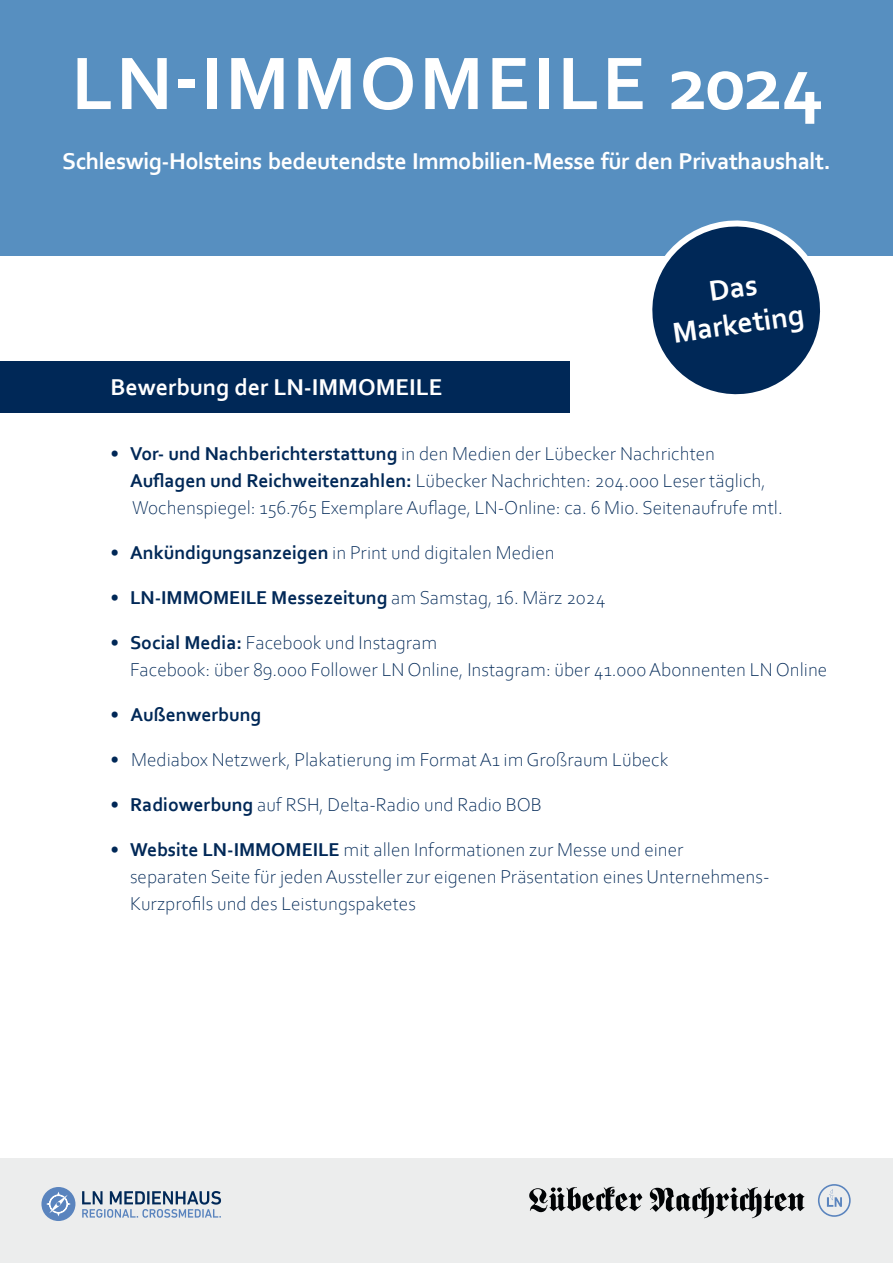
<style>
.page{position:relative;width:893px;height:1263px;background:#fff}
.page>*{position:absolute;margin:0;border:0;box-sizing:border-box;transform-origin:0 0}
.t1{font:700 78px "Corbel";letter-spacing:.035em;color:#fff}
.t2{font:700 30px/36px "Corbel";color:#fff;text-align:center}
.t3{font:700 24px "Corbel";letter-spacing:-.02em;color:#fff}
.t4{font:700 24px "Corbel";color:#fff}
.t5{font:300 19.5px/27px "Corbel";color:#002857}
.t6{font:700 19.5px "Corbel";color:#002857}
.s1{font-weight:700}
.s2{font-weight:300}
</style>
<div class="page">
<div style="left:0;top:0;width:893px;height:255px;background:#578fc0"></div>
<div style="left:0;top:1159px;width:893px;height:104px;background:#eceded"></div>
<svg style="left:643px;top:220px;width:186px;height:175px"></svg>
<div style="left:0;top:361px;width:570px;height:51px;background:#002857"></div>
<svg style="left:529px;top:1187px;width:276px;height:31px"></svg>
<svg style="left:818px;top:1184px;width:33px;height:33px"></svg>
<div style="left:41px;top:1187px;width:34px;height:34px;background:#5a84be;border-radius:50%"></div>
<svg style="left:82px;top:1191px;width:139px;height:27px"></svg>
<svg style="left:47px;top:1192px;width:23px;height:24px"></svg>
<h1 class="t1" style="left:71px;top:35px;width:753px">LN-IMMOMEILE 2024</h1>
<p class="t3" style="left:62px;top:146px;width:770px">Schleswig-Holsteins bedeutendste Immobilien-Messe für den Privathaushalt.</p>
<p class="t4" style="left:111px;top:372px;width:333px">Bewerbung der LN-IMMOMEILE</p>
<h2 class="t2" style="left:665px;top:278px;width:134px;rotate:-8deg">Das<br>Marketing</h2>
<p class="t5" style="left:130px;top:439px;width:654px;text-indent:-20px">• <span class="s1">Vor- und Nachberichterstattung</span> in den Medien der Lübecker Nachrichten<br><span class="s1">Auflagen und Reichweitenzahlen:</span> Lübecker Nachrichten: 204.000 Leser täglich,<br>Wochenspiegel: 156.765 ExemplareAuflage, LN-Online: ca. 6 Mio. Seitenaufrufe mtl.</p>
<p class="t5" style="left:111px;top:538px;width:446px">• <span class="s1">Ankündigungsanzeigen</span> in Print und digitalen Medien</p>
<p class="t6" style="left:111px;top:585px;width:497px"><span class="s2">•</span> LN-IMMOMEILE Messezeitung <span class="s2">am Samstag, 16. März 2024</span></p>
<p class="t5" style="left:130px;top:628px;width:699px;text-indent:-20px">• <span class="s1">Social Media:</span> Facebook und Instagram<br>Facebook: über 89.000 Follower LN Online, Instagram: über 41.000Abonnenten LN Online</p>
<p class="t6" style="left:111px;top:702px;width:152px"><span class="s2">•</span> Außenwerbung</p>
<p class="t5" style="left:111px;top:745px;width:559px">• Mediabox Netzwerk, Plakatierung im FormatA1 im Großraum Lübeck</p>
<p class="t5" style="left:111px;top:790px;width:433px">• <span class="s1">Radiowerbung</span> auf RSH, Delta-Radio und Radio BOB</p>
<p class="t5" style="left:130px;top:835px;width:641px;text-indent:-20px">• <span class="s1">Website LN-IMMOMEILE</span> mit allen Informationen zur Messe und einer<br>separaten Seite für jedenAussteller zur eigenen Präsentation eines Unternehmens-<br>Kurzprofils und des Leistungspaketes</p>
</div>
